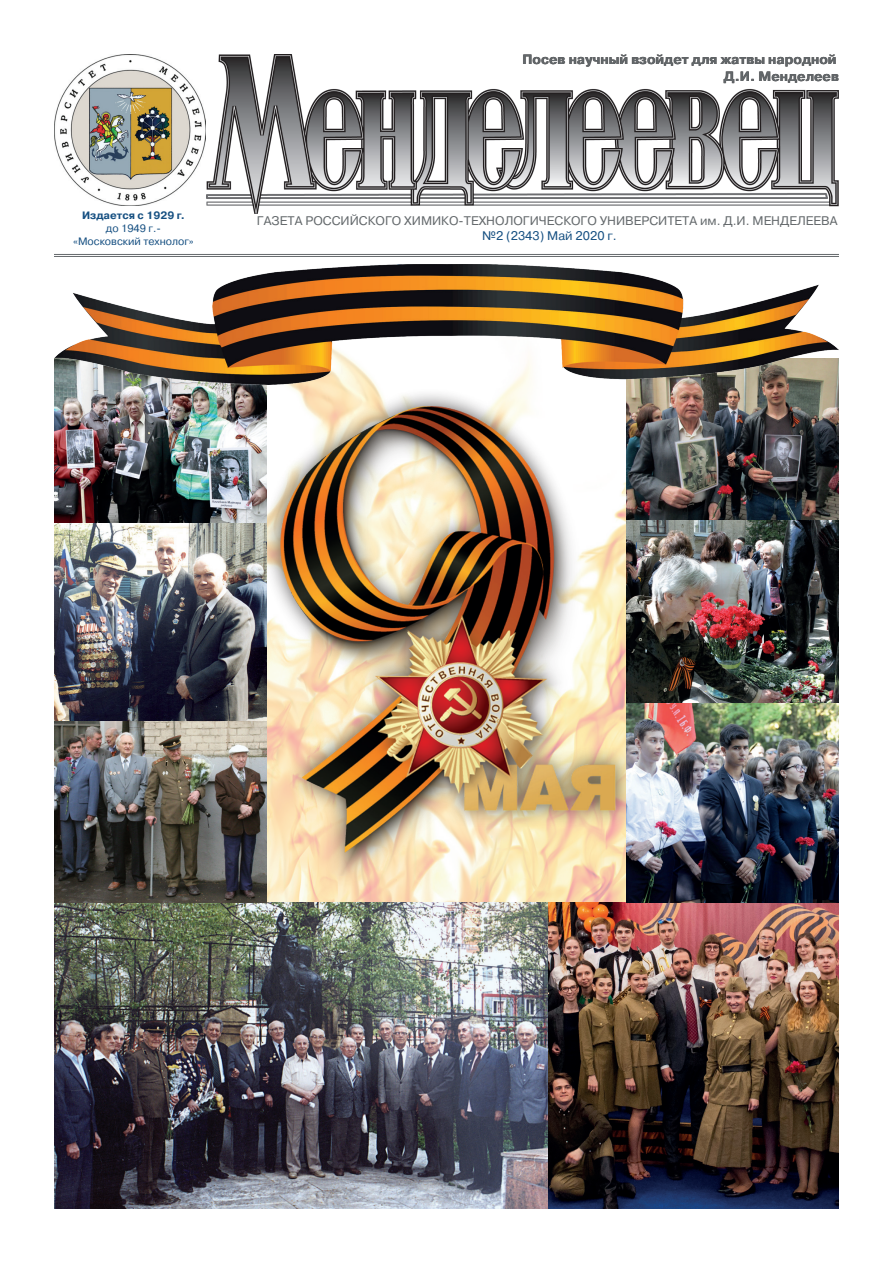
<style>
.page{position:relative;width:893px;height:1263px;background:#fff}
.page>*{position:absolute;margin:0;border:0;box-sizing:border-box;transform-origin:0 0}
.t1{font:700 13.5px/16.2px "Pragmatica C";color:#231f20;text-align:right}
.t2{font:12.45px "Pragmatica C";color:#64696c}
.t3{font:12.45px "Pragmatica C";color:#154f81}
.t4{font:10.65px/12.9px "Pragmatica C";color:#154f81;text-align:center}
.t5{font:700 10.65px "Pragmatica C";color:#154f81}
</style>
<div class="page">
<img style="left:54px;top:54px;width:152px;height:152px">
<img style="left:206px;top:54px;width:633px;height:159px">
<hr style="left:54px;top:256px;width:785px;height:1px;background:#64696c">
<hr style="left:54px;top:254px;width:785px;height:1px;background:#64696c">
<img style="left:54px;top:903px;width:785px;height:306px">
<div style="left:262px;top:388px;width:371px;height:502px;background:#231f20;opacity:.75"></div>
<img style="left:267px;top:388px;width:359px;height:487px">
<img style="left:626px;top:385px;width:213px;height:135px">
<img style="left:626px;top:520px;width:213px;height:383px">
<img style="left:54px;top:385px;width:213px;height:518px">
<img style="left:54px;top:265px;width:785px;height:120px">
<p class="t5" style="left:82px;top:209px;width:104px">Издается с 1929 г.</p>
<p class="t4" style="left:73px;top:222px;width:122px">до 1949 г.- «Московский технолог»</p>
<p class="t1" style="left:522px;top:52px;width:318px">Посев научный взойдет для жатвы народной<br>Д.И. Менделеев</p>
<p class="t2" style="left:257px;top:214px;width:582px">ГАЗЕТА РОССИЙСКОГО ХИМИКО-ТЕХНОЛОГИЧЕСКОГО УНИВЕРСИТЕТА им. Д.И. МЕНДЕЛЕЕВА</p>
<p class="t3" style="left:482px;top:229px;width:136px">№2 (2343) Май 2020 г.</p>
</div>
